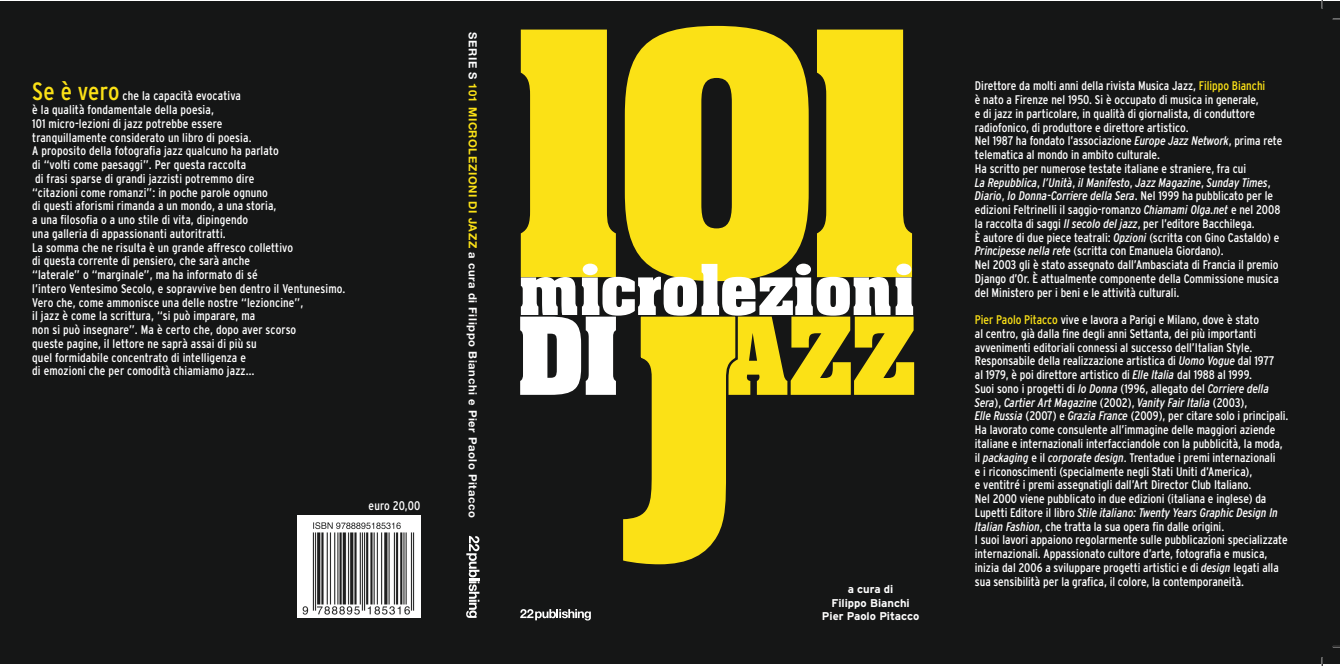
<style>
.page{position:relative;width:1340px;height:666px;background:#fff}
.page>*{position:absolute;margin:0;border:0;box-sizing:border-box;transform-origin:0 0}
.t1{font:condensed 12.5px/13.8px "Interstate";color:#fff}
.t2{font:700 11.25px "Helvetica Neue";letter-spacing:.055em;color:#fff}
.t3{font:700 11.25px/13.8px "Interstate";color:#fff;text-align:center}
.s1{color:#fbe116}
.s2{font-size:25px;color:#fbe116}
.s3{font-style:italic}
</style>
<div class="page">
<div style="left:493px;top:1px;width:450px;height:663px;background:#151616"></div>
<div style="left:0;top:1px;width:450px;height:663px;background:#151616"></div>
<div style="left:943px;top:1px;width:397px;height:663px;background:#151616"></div>
<div style="left:450px;top:1px;width:43px;height:663px;background:#151616"></div>
<svg style="left:521px;top:26px;width:391px;height:237px;fill:#fbe116"></svg>
<svg style="left:520px;top:609px;width:71px;height:11px"></svg>
<svg style="left:520px;top:263px;width:394px;height:302px"></svg>
<svg style="left:466px;top:536px;width:13px;height:82px"></svg>
<img style="left:298px;top:515px;width:122px;height:102px">
<svg style="left:1333px;top:18px;width:7px;height:2px"></svg>
<svg style="left:1321px;top:0;width:2px;height:9px"></svg>
<svg style="left:1321px;top:657px;width:2px;height:9px"></svg>
<p class="t2" style="left:480px;top:32px;width:488px;rotate:90deg">SERIE S <span class="s1">101 MICROLEZIONI DI JAZZ</span> a cura di Filippo Bianchi e Pier Paolo Pitacco</p>
<p class="t1" style="left:32px;top:89px;width:315px"><span class="s2">Se è vero</span> che la capacità evocativa<br>è la qualità fondamentale della poesia,<br>101 micro-lezioni di jazz potrebbe essere<br>tranquillamente considerato un libro di poesia.<br>A proposito della fotografia jazz qualcuno ha parlato<br>di “volti come paesaggi”. Per questa raccolta<br>di frasi sparse di grandi jazzisti potremmo dire<br>“citazioni come romanzi”: in poche parole ognuno<br>di questi aforismi rimanda a un mondo, a una storia,<br>a una filosofia o a uno stile di vita, dipingendo<br>una galleria di appassionanti autoritratti.<br>La somma che ne risulta è un grande affresco collettivo<br>di questa corrente di pensiero, che sarà anche<br>“laterale” o “marginale”, ma ha informato di sé<br>l’intero Ventesimo Secolo, e sopravvive ben dentro il Ventunesimo.<br>Vero che, come ammonisce una delle nostre “lezioncine”,<br>il jazz è come la scrittura, “si può imparare, ma<br>non si può insegnare”. Ma è certo che, dopo aver scorso<br>queste pagine, il lettore ne saprà assai di più su<br>quel formidabile concentrato di intelligenza e<br>di emozioni che per comodità chiamiamo jazz…</p>
<p class="t1" style="left:975px;top:79px;width:309px">Direttore da molti anni della rivista Musica Jazz, <span class="s1">Filippo Bianchi<br></span>è nato a Firenze nel 1950. Si è occupato di musica in generale,<br>e di jazz in particolare, in qualità di giornalista, di conduttore radiofonico, di produttore e direttore artistico.<br>Nel 1987 ha fondato l’associazione <span class="s3">Europe Jazz Network</span>, prima rete telematica al mondo in ambito culturale.<br>Ha scritto per numerose testate italiane e straniere, fra cui<br><span class="s3">La Repubblica</span>, <span class="s3">l’Unità</span>, <span class="s3">il Manifesto</span>, <span class="s3">Jazz Magazine</span>, <span class="s3">Sunday Times</span>, <span class="s3">Diario</span>, <span class="s3">Io Donna-Corriere della Sera</span>. Nel 1999 ha pubblicato per le edizioni Feltrinelli il saggio-romanzo <span class="s3">Chiamami Olga.net</span> e nel 2008 la raccolta di saggi <span class="s3">Il secolo del jazz</span>, per l’editore Bacchilega.<br>È autore di due piece teatrali: <span class="s3">Opzioni</span> (scritta con Gino Castaldo) e <span class="s3">Principesse nella rete</span> (scritta con Emanuela Giordano).<br>Nel 2003 gli è stato assegnato dall’Ambasciata di Francia il premio Django d’Or. È attualmente componente della Commissione musica del Ministero per i beni e le attività culturali.</p>
<p class="t1" style="left:975px;top:313px;width:315px"><span class="s1">Pier Paolo Pitacco</span> vive e lavora a Parigi e Milano, dove è stato<br>al centro, già dalla fine degli anni Settanta, dei più importanti avvenimenti editoriali connessi al successo dell’Italian Style.<br>Responsabile della realizzazione artistica di <span class="s3">Uomo Vogue</span> dal 1977<br>al 1979, è poi direttore artistico di <span class="s3">Elle Italia</span> dal 1988 al 1999.<br>Suoi sono i progetti di <span class="s3">Io Donna</span> (1996, allegato del <span class="s3">Corriere della Sera</span>), <span class="s3">Cartier Art Magazine</span> (2002), <span class="s3">Vanity Fair Italia</span> (2003),<br><span class="s3">Elle Russia</span> (2007) e <span class="s3">Grazia France</span> (2009), per citare solo i principali.<br>Ha lavorato come consulente all’immagine delle maggiori aziende italiane e internazionali interfacciandole con la pubblicità, la moda, il <span class="s3">packaging</span> e il <span class="s3">corporate design</span>. Trentadue i premi internazionali<br>e i riconoscimenti (specialmente negli Stati Uniti d’America),<br>e ventitré i premi assegnatigli dall’Art Director Club Italiano.<br>Nel 2000 viene pubblicato in due edizioni (italiana e inglese) da Lupetti Editore il libro <span class="s3">Stile italiano: Twenty Years Graphic Design In Italian Fashion</span>, che tratta la sua opera fin dalle origini.<br>I suoi lavori appaiono regolarmente sulle pubblicazioni specializzate internazionali. Appassionato cultore d’arte, fotografia e musica, inizia dal 2006 a sviluppare progetti artistici e di <span class="s3">design</span> legati alla sua sensibilità per la grafica, il colore, la contemporaneità.</p>
<p class="t1" style="left:369px;top:498px;width:53px">euro 20,00</p>
<p class="t3" style="left:822px;top:582px;width:99px">a cura di<br>Filippo Bianchi<br>Pier Paolo Pitacco</p>
</div>
